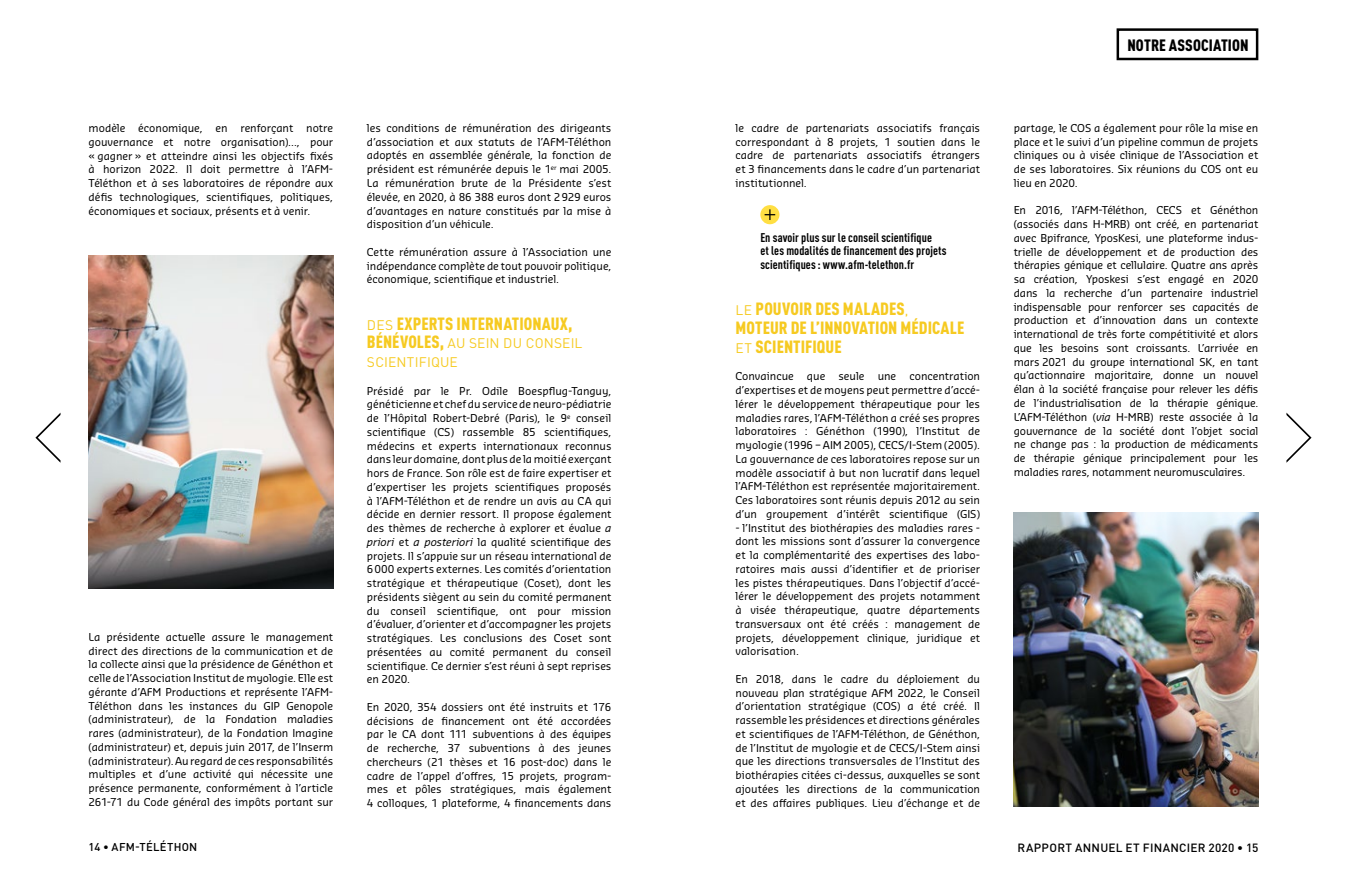
<style>
.page{position:relative;width:1347px;height:886px;background:#fff}
.page>*{position:absolute;margin:0;border:0;box-sizing:border-box;transform-origin:0 0}
.t1{font:900 condensed 17.5px/18.8px "DIN Pro";letter-spacing:.005em;color:#f6ca21}
.t2{font:900 condensed 16.25px "DIN Pro";letter-spacing:.005em;color:#000}
.t3{font:13.75px/18.8px "DIN Pro";letter-spacing:.01em;color:#f6ca21}
.t4{font:700 condensed 12.5px/13.8px "DIN Pro";letter-spacing:.005em;color:#000}
.t5{font:500 11.88px "DIN Pro";letter-spacing:.02em;color:#000}
.t6{font:500 11.25px "DIN Pro";letter-spacing:.03em;color:#000}
.t7{font:10.62px/13.8px "Sansa Pro";color:#000;text-align:justify}
.s1{font-weight:400;font-stretch:normal;font-size:13.75px}
.s2{font-weight:900;font-stretch:condensed;font-size:17.5px}
.s3{font-style:italic}
</style>
<div class="page">
<div style="left:760px;top:205px;width:19px;height:19px;background:#ffdf43;border-radius:50%"></div>
<svg style="left:764px;top:209px;width:11px;height:11px"></svg>
<img style="left:89px;top:255px;width:244px;height:333px">
<img style="left:1013px;top:512px;width:245px;height:294px">
<svg style="left:35px;top:413px;width:25px;height:49px"></svg>
<svg style="left:1286px;top:413px;width:25px;height:50px"></svg>
<div style="left:1116px;top:28px;width:142px;height:32px;border:2px solid #000"></div>
<p class="t7" style="left:89px;top:121px;width:246px">modèle économique, en renforçant notre gouvernance et notre organisation)…, pour « gagner » et atteindre ainsi les objectifs fixés à horizon 2022. Il doit permettre à l’AFM-Téléthon et à ses laboratoires de répondre aux défis technologiques, scientifiques, politiques, économiques et sociaux, présents et à venir.</p>
<p class="t7" style="left:89px;top:630px;width:246px">La présidente actuelle assure le management direct des directions de la communication et de la collecte ainsi que la présidence de Généthon et celle de l’Association Institut de myologie. Elle est gérante d’AFM Productions et représente l’AFM-Téléthon dans les instances du GIP Genopole (administrateur), de la Fondation maladies rares (administrateur), de la Fondation Imagine (administrateur) et, depuis juin 2017, de l’Inserm (administrateur). Au regard de ces responsabilités multiples et d’une activité qui nécessite une présence permanente, conformément à l’article 261-71 du Code général des impôts portant sur</p>
<p class="t7" style="left:367px;top:121px;width:246px">les conditions de rémunération des dirigeants d’association et aux statuts de l’AFM-Téléthon adoptés en assemblée générale, la fonction de président est rémunérée depuis le 1<sup>er</sup> mai 2005.<br>La rémunération brute de la Présidente s’est élevée, en 2020, à 86 388 euros dont 2929 euros d’avantages en nature constitués par la mise à disposition d’un véhicule.</p>
<p class="t7" style="left:367px;top:245px;width:246px">Cette rémunération assure à l’Association une indépendance complète de tout pouvoir politique, économique, scientifique et industriel.</p>
<h1 class="t1" style="left:367px;top:312px;width:207px"><span class="s1">DES</span> EXPERTS INTERNATIONAUX,</h1>
<p class="t3" style="left:367px;top:333px;width:217px"><span class="s2">BÉNÉVOLES,</span> AU SEIN DU CONSEIL<br>SCIENTIFIQUE</p>
<p class="t7" style="left:367px;top:383px;width:246px">Présidé par le Pr. Odile Boespflug-Tanguy, généticienne et chef du service de neuro-pédiatrie de l’Hôpital Robert-Debré (Paris), le 9<sup>e</sup> conseil scientifique (CS) rassemble 85 scientifiques, médecins et experts internationaux reconnus dans leur domaine, dont plus de la moitié exerçant hors de France. Son rôle est de faire expertiser et d’expertiser les projets scientifiques proposés à l’AFM-Téléthon et de rendre un avis au CA qui décide en dernier ressort. Il propose également des thèmes de recherche à explorer et évalue <span class="s3">a priori</span> et <span class="s3">a posteriori</span> la qualité scientifique des projets. Il s’appuie sur un réseau international de 6000 experts externes. Les comités d’orientation stratégique et thérapeutique (Coset), dont les présidents siègent au sein du comité permanent du conseil scientifique, ont pour mission d’évaluer, d’orienter et d’accompagner les projets stratégiques. Les conclusions des Coset sont présentées au comité permanent du conseil scientifique. Ce dernier s’est réuni à sept reprises en 2020.</p>
<p class="t7" style="left:367px;top:700px;width:246px">En 2020, 354 dossiers ont été instruits et 176 décisions de financement ont été accordées par le CA dont 111 subventions à des équipes de recherche, 37 subventions à des jeunes chercheurs (21 thèses et 16 post-doc) dans le cadre de l’appel d’offres, 15 projets, program&shy;mes et pôles stratégiques, mais également 4 colloques, 1 plateforme, 4 financements dans</p>
<p class="t7" style="left:735px;top:121px;width:246px">le cadre de partenariats associatifs français correspondant à 8 projets, 1 soutien dans le cadre de partenariats associatifs étrangers et 3 financements dans le cadre d’un partenariat institutionnel.</p>
<p class="t4" style="left:760px;top:229px;width:188px">En savoir plus sur le conseil scientifique<br>et les modalités de financement des projets scientifiques: www.afm-telethon.fr</p>
<h1 class="t1" style="left:735px;top:298px;width:230px"><span class="s1">LE</span> POUVOIR DES MALADES<span class="s1">,<br></span>MOTEUR DE L’INNOVATION MÉDICALE<br><span class="s1">ET</span> SCIENTIFIQUE</h1>
<p class="t7" style="left:735px;top:369px;width:246px">Convaincue que seule une concentration d’expertises et de moyens peut permettre d’accé&shy;lérer le développement thérapeutique pour les maladies rares, l’AFM-Téléthon a créé ses propres laboratoires : Généthon (1990), l’Institut de myologie (1996 – AIM 2005), CECS/I-Stem (2005).<br>La gouvernance de ces laboratoires repose sur un modèle associatif à but non lucratif dans lequel l’AFM-Téléthon est représentée majoritairement.<br>Ces laboratoires sont réunis depuis 2012 au sein d’un groupement d’intérêt scientifique (GIS)</p>
<p class="t7" style="left:735px;top:520px;width:246px">- l’Institut des biothérapies des maladies rares - dont les missions sont d’assurer la convergence et la complémentarité des expertises des labo&shy;ratoires mais aussi d’identifier et de prioriser les pistes thérapeutiques. Dans l’objectif d’accé&shy;lérer le développement des projets notamment à visée thérapeutique, quatre départements transversaux ont été créés : management de projets, développement clinique, juridique et valorisation.</p>
<p class="t7" style="left:735px;top:672px;width:246px">En 2018, dans le cadre du déploiement du nouveau plan stratégique AFM 2022, le Conseil d’orientation stratégique (COS) a été créé. Il rassemble les présidences et directions générales et scientifiques de l’AFM-Téléthon, de Généthon, de l’Institut de myologie et de CECS/I-Stem ainsi que les directions transversales de l’Institut des biothérapies citées ci-dessus, auxquelles se sont ajoutées les directions de la communication et des affaires publiques. Lieu d’échange et de</p>
<h2 class="t2" style="left:1127px;top:32px;width:123px">NOTRE ASSOCIATION</h2>
<p class="t7" style="left:1013px;top:121px;width:246px">partage, le COS a également pour rôle la mise en place et le suivi d’un pipeline commun de projets cliniques ou à visée clinique de l’Association et de ses laboratoires. Six réunions du COS ont eu lieu en 2020.</p>
<p class="t7" style="left:1013px;top:203px;width:246px">En 2016, l’AFM-Téléthon, CECS et Généthon (associés dans H-MRB) ont créé, en partenariat avec Bpifrance, YposKesi, une plateforme indus&shy;trielle de développement et de production des thérapies génique et cellulaire. Quatre ans après sa création, Yposkesi s’est engagé en 2020 dans la recherche d’un partenaire industriel indispensable pour renforcer ses capacités de production et d’innovation dans un contexte international de très forte compétitivité et alors que les besoins sont croissants. L’arrivée en mars 2021 du groupe international SK, en tant qu’actionnaire majoritaire, donne un nouvel élan à la société française pour relever les défis de l’industrialisation de la thérapie génique.<br>L’AFM-Téléthon (<span class="s3">via</span> H-MRB) reste associée à la gouvernance de la société dont l’objet social ne change pas : la production de médicaments de thérapie génique principalement pour les maladies rares, notamment neuromusculaires.</p>
<p class="t6" style="left:89px;top:838px;width:110px">14 • AFM-TÉLÉTHON</p>
<p class="t5" style="left:1017px;top:838px;width:242px">RAPPORT ANNUEL ET FINANCIER 2020 • 15</p>
</div>
